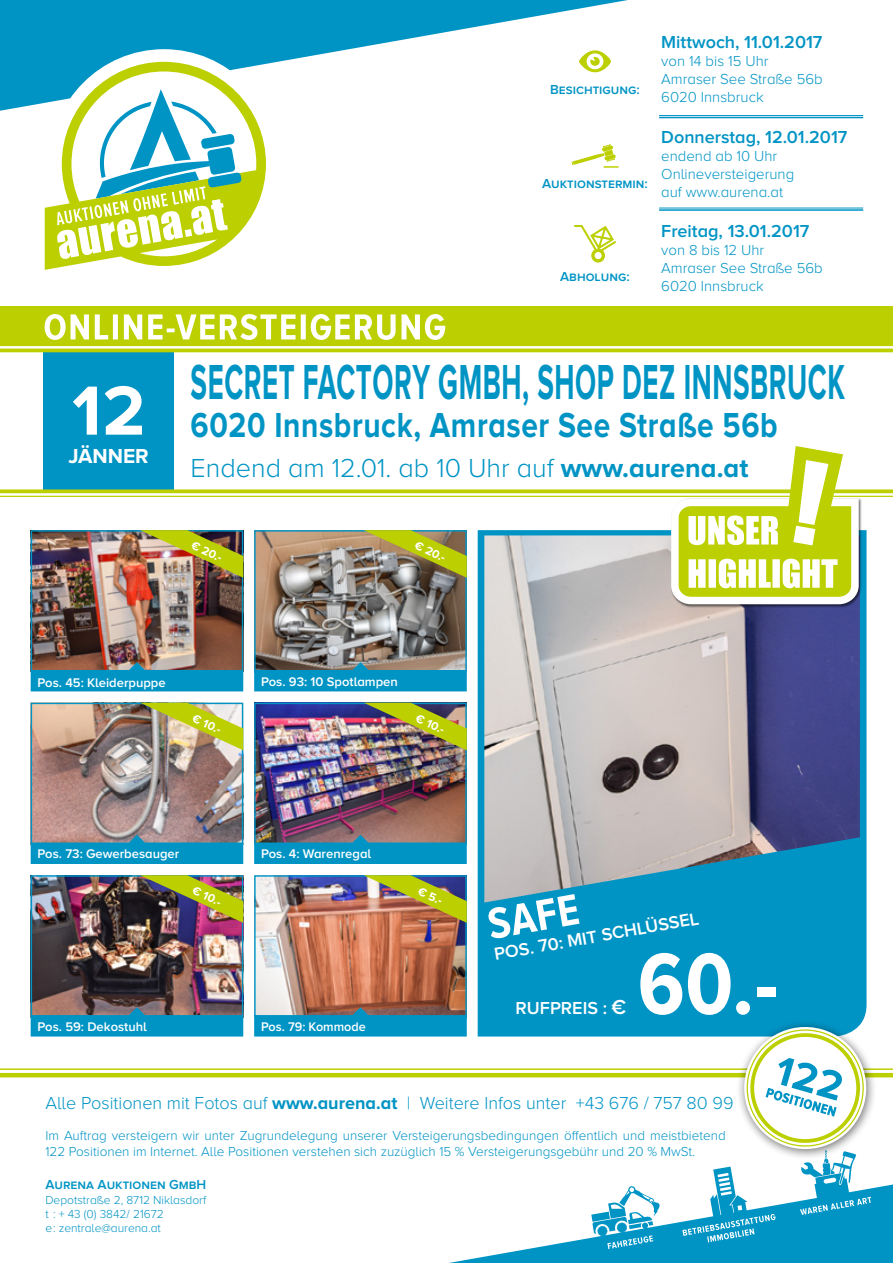
<style>
.page{position:relative;width:893px;height:1263px;background:#fff}
.page>*{position:absolute;margin:0;border:0;box-sizing:border-box;transform-origin:0 0}
.t1{font:700 90px "Proxima Nova A Cond";color:#fff}
.t2{font:700 72px "Proxima Nova A";color:#fff}
.t3{font:700 51px "Proxima Nova S";letter-spacing:.02em;color:#0094c5;scale:.54 1}
.t4{font:700 45px "Proxima Nova S Cond";color:#fff}
.t5{font:700 36px "Proxima Nova A";letter-spacing:.02em;color:#0094c5;scale:.83 1}
.t6{font:300 27px "Proxima Nova A";color:#0094c5}
.t7{font:700 21px "Proxima Nova A";color:#fff}
.t8{font:300 18px "Proxima Nova A";color:#0094c5}
.t9{font:600 18px "Proxima Nova A";color:#0094c5}
.t10{font:600 18px "Proxima Nova A";color:#fff}
.t11{font:300 15px/18px "Proxima Nova A";color:#0094c5}
.t12{font:300 13.5px/16.2px "Proxima Nova A";color:#0094c5}
.t13{font:600 13.5px "Proxima Nova S";color:#0094c5}
.t14{font:600 13.05px "Proxima Nova A";color:#fff}
.t15{font:300 12px/14.4px "Proxima Nova A";color:#0094c5}
.t16{font:700 12px "Proxima Nova A";color:#fff}
.s1{font-weight:700}
.s2{font-size:21px}
</style>
<div class="page">
<hr style="left:0;top:1068px;width:893px;height:2px;background:#bccf00">
<hr style="left:0;top:1073px;width:893px;height:4px;background:#bccf00">
<svg style="left:449px;top:1166px;width:444px;height:97px"></svg>
<svg style="left:591px;top:1186px;width:69px;height:63px"></svg>
<svg style="left:682px;top:1214px;width:94px;height:28px;background:#37aad1"></svg>
<svg style="left:800px;top:1197px;width:71px;height:18px"></svg>
<div style="left:0;top:306px;width:893px;height:40px;background:#bccf00"></div>
<svg style="left:45px;top:314px;width:400px;height:26px"></svg>
<hr style="left:659px;top:117px;width:204px;height:1px;background:#0094c5">
<hr style="left:659px;top:115px;width:204px;height:1px;background:#0094c5">
<hr style="left:659px;top:209px;width:204px;height:2px;background:#0094c5">
<hr style="left:659px;top:208px;width:204px;height:1px;background:#0094c5">
<div style="left:43px;top:350px;width:131px;height:141px;background:#0094c5"></div>
<div style="left:478px;top:530px;width:388px;height:506px;background:#0094c5"></div>
<svg style="left:574px;top:225px;width:42px;height:38px"></svg>
<svg style="left:571px;top:144px;width:48px;height:24px"></svg>
<hr style="left:0;top:496px;width:893px;height:1px;background:#bccf00">
<svg style="left:0;top:489px;width:893px;height:4px;background:#bed21c"></svg>
<hr style="left:0;top:349px;width:893px;height:3px;background:#bccf00">
<div style="left:736px;top:1019px;width:140px;height:142px;background:#000;opacity:.55"></div>
<img style="left:256px;top:532px;width:209px;height:130px">
<div style="left:254px;top:530px;width:213px;height:142px;border:1px solid #0094c5"></div>
<img style="left:256px;top:705px;width:209px;height:130px">
<div style="left:254px;top:703px;width:213px;height:142px;border:1px solid #0094c5"></div>
<img style="left:256px;top:877px;width:209px;height:130px">
<div style="left:254px;top:875px;width:213px;height:142px;border:1px solid #0094c5"></div>
<img style="left:33px;top:532px;width:208px;height:130px">
<div style="left:31px;top:530px;width:212px;height:142px;border:1px solid #0094c5"></div>
<img style="left:33px;top:705px;width:208px;height:130px">
<div style="left:31px;top:703px;width:212px;height:142px;border:1px solid #0094c5"></div>
<img style="left:33px;top:877px;width:208px;height:130px">
<div style="left:31px;top:875px;width:212px;height:142px;border:1px solid #0094c5"></div>
<svg style="left:254px;top:662px;width:213px;height:29px;background:#248dad"></svg>
<svg style="left:254px;top:835px;width:213px;height:29px;background:#248bae"></svg>
<svg style="left:254px;top:1007px;width:213px;height:29px;background:#298bad"></svg>
<svg style="left:31px;top:662px;width:212px;height:29px;background:#298baa"></svg>
<svg style="left:31px;top:835px;width:212px;height:29px;background:#2991b5"></svg>
<svg style="left:31px;top:1007px;width:212px;height:29px;background:#2589ac"></svg>
<svg style="left:0;top:0;width:628px;height:111px"></svg>
<div style="left:49px;top:49px;width:229px;height:231px;background:#fff;border-radius:50%"></div>
<svg style="left:45px;top:62px;width:221px;height:208px"></svg>
<svg style="left:57px;top:89px;width:185px;height:146px"></svg>
<img style="left:364px;top:530px;width:103px;height:48px">
<img style="left:364px;top:703px;width:103px;height:47px">
<img style="left:364px;top:875px;width:103px;height:48px">
<img style="left:140px;top:530px;width:103px;height:48px">
<img style="left:140px;top:703px;width:103px;height:47px">
<img style="left:140px;top:875px;width:103px;height:48px">
<img style="left:484px;top:535px;width:376px;height:367px">
<svg style="left:667px;top:446px;width:195px;height:162px"></svg>
<svg style="left:737px;top:1020px;width:136px;height:164px"></svg>
<h2 class="t2" style="left:72px;top:370px;width:75px">12</h2>
<h3 class="t7" style="left:69px;top:444px;width:82px">JÄNNER</h3>
<p class="t13" style="left:550px;top:82px;width:91px">Besichtigung:</p>
<p class="t13" style="left:542px;top:176px;width:107px">Auktionstermin:</p>
<p class="t13" style="left:560px;top:268px;width:71px">Abholung:</p>
<h3 class="t9" style="left:661px;top:32px;width:163px">Mittwoch, 11.01.2017</h3>
<p class="t11" style="left:661px;top:52px;width:163px">von 14 bis 15 Uhr<br>Amraser See Straße 56b<br>6020 Innsbruck</p>
<h3 class="t9" style="left:661px;top:126px;width:188px">Donnerstag, 12.01.2017</h3>
<p class="t11" style="left:661px;top:146px;width:134px">endend ab 10 Uhr<br>Onlineversteigerung auf www.aurena.at</p>
<h3 class="t9" style="left:661px;top:221px;width:150px">Freitag, 13.01.2017</h3>
<p class="t11" style="left:661px;top:241px;width:163px">von 8 bis 12 Uhr<br>Amraser See Straße 56b<br>6020 Innsbruck</p>
<h3 class="t3" style="left:191px;top:353px;width:1213px">SECRET FACTORY GMBH, SHOP DEZ INNSBRUCK</h3>
<h3 class="t5" style="left:191px;top:404px;width:709px">6020 Innsbruck, Amraser See Straße 56b</h3>
<h3 class="t6" style="left:191px;top:453px;width:559px">Endend am 12.01. ab 10 Uhr auf <span class="s1">www.aurena.at</span></h3>
<p class="t16" style="left:195px;top:538px;width:34px;rotate:25deg">€ 20.-</p>
<p class="t16" style="left:418px;top:538px;width:34px;rotate:25deg">€ 20.-</p>
<p class="t14" style="left:38px;top:675px;width:130px">Pos. 45: Kleiderpuppe</p>
<p class="t16" style="left:196px;top:711px;width:32px;rotate:25deg">€ 10.-</p>
<p class="t14" style="left:261px;top:674px;width:138px">Pos. 93: 10 Spotlampen</p>
<p class="t16" style="left:419px;top:711px;width:32px;rotate:25deg">€ 10.-</p>
<p class="t14" style="left:38px;top:846px;width:143px">Pos. 73: Gewerbesauger</p>
<p class="t16" style="left:196px;top:883px;width:32px;rotate:25deg">€ 10.-</p>
<p class="t14" style="left:261px;top:846px;width:112px">Pos. 4: Warenregal</p>
<p class="t14" style="left:38px;top:1019px;width:111px">Pos. 59: Dekostuhl</p>
<p class="t14" style="left:261px;top:1019px;width:106px">Pos. 79: Kommode</p>
<p class="t16" style="left:422px;top:884px;width:27px;rotate:25deg">€ 5.-</p>
<h3 class="t4" style="left:484px;top:900px;width:93px;rotate:-10deg">SAFE</h3>
<h3 class="t10" style="left:493px;top:944px;width:209px;rotate:-10deg">POS. 70: MIT SCHLÜSSEL</h3>
<h1 class="t1" style="left:637px;top:934px;width:143px">60.-</h1>
<h3 class="t10" style="left:516px;top:998px;width:112px">RUFPREIS : <span class="s2">€</span></h3>
<h3 class="t8" style="left:45px;top:1093px;width:690px">Alle Positionen mit Fotos auf <span class="s1">www.aurena.at</span> | Weitere Infos unter +43 676 / 757 80 99</h3>
<p class="t12" style="left:45px;top:1127px;width:682px">Im Auftrag versteigern wir unter Zugrundelegung unserer Versteigerungsbedingungen öffentlich und meistbietend<br>122 Positionen im Internet. Alle Positionen verstehen sich zuzüglich 15 % Versteigerungsgebühr und 20 % MwSt.</p>
<p class="t13" style="left:45px;top:1177px;width:163px">Aurena Auktionen GmbH</p>
<p class="t15" style="left:45px;top:1192px;width:162px">Depotstraße 2, 8712 Niklasdorf t : + 43 (0) 3842/ 21672<br>e: zentrale@aurena.at</p>
</div>
